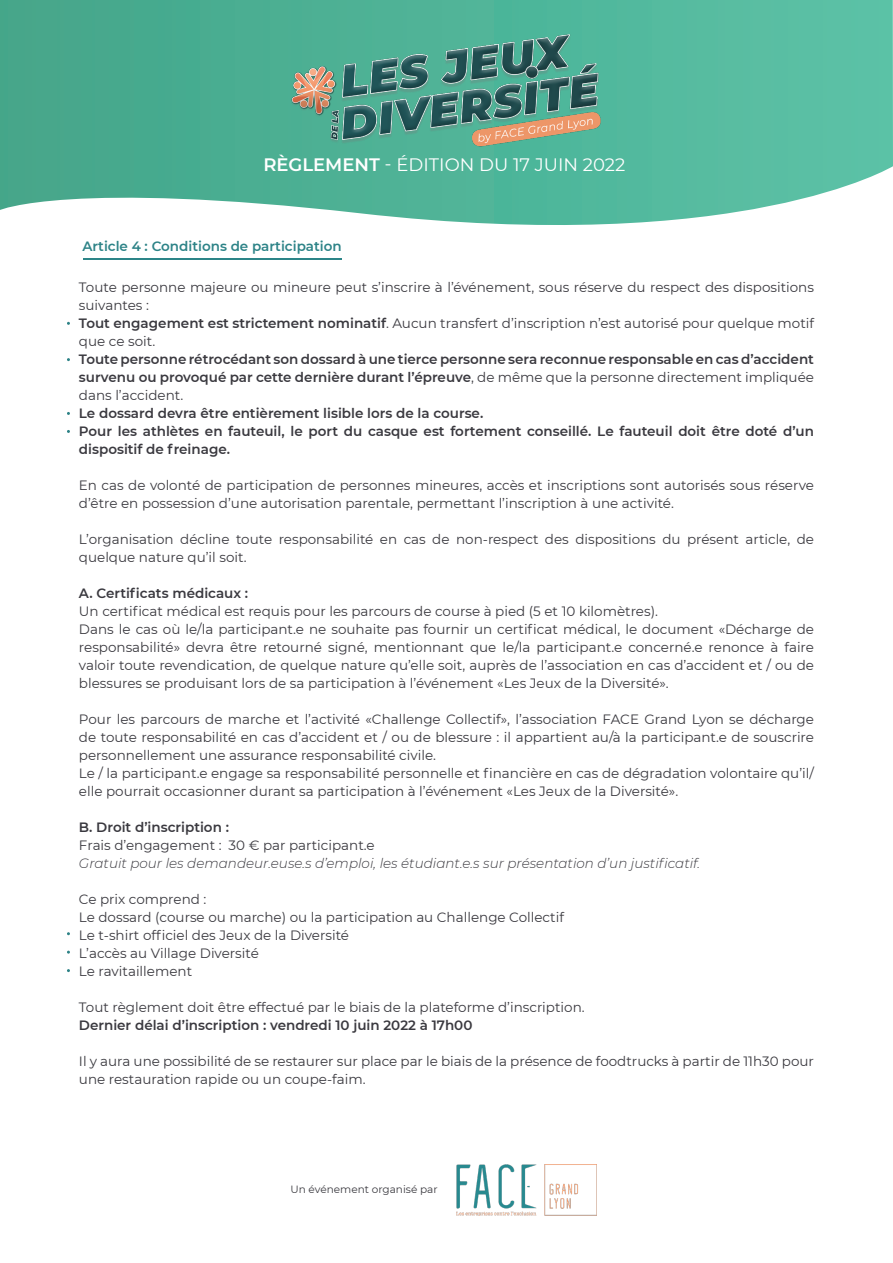
<style>
.page{position:relative;width:893px;height:1263px;background:#fff}
.page>*{position:absolute;margin:0;border:0;box-sizing:border-box;transform-origin:0 0}
.t1{font:18px "Montserrat";color:#fff}
.t2{font:13.5px/18px "Montserrat";color:#3a393f}
.t3{font:600 13.5px/18px "Montserrat";color:#3a393f;text-align:justify}
.t4{font:italic 300 13.5px "Montserrat";color:#3a393f}
.t5{font:600 13.5px "Montserrat";color:#2d8387}
.t6{font:10.5px "Montserrat";color:#3a393f}
.s1{font-weight:600}
.s2{font-weight:400}
</style>
<div class="page">
<hr style="left:83px;top:258px;width:258px;height:1px;background:#2c8588">
<img style="left:456px;top:1164px;width:140px;height:51px">
<svg style="left:0;top:0;width:893px;height:225px;background:#5fbaa1"></svg>
<img style="left:277px;top:18px;width:339px;height:138px">
<p class="t1" style="left:263px;top:152px;width:363px"><span class="s1">RÈGLEMENT</span> - ÉDITION DU 17 JUIN 2022</p>
<p class="t5" style="left:82px;top:237px;width:261px">Article 4 : Conditions de participation</p>
<p class="t2" style="left:79px;top:277px;width:737px">Toute personne majeure ou mineure peut s’inscrire à l’événement, sous réserve du respect des dispositions suivantes :</p>
<p class="t2" style="left:79px;top:313px;width:737px"><span class="s1">Tout engagement est strictement nominatif</span>. Aucun transfert d’inscription n’est autorisé pour quelque motif que ce soit.</p>
<p class="t3" style="left:79px;top:349px;width:737px">Toute personne rétrocédant son dossard à une tierce personne sera reconnue responsable en cas d’accident survenu ou provoqué par cette dernière durant l’épreuve<span class="s2">, de même que la personne directement impliquée dans l’accident.</span></p>
<p class="t3" style="left:79px;top:403px;width:406px">Le dossard devra être entièrement lisible lors de la course.</p>
<p class="t3" style="left:79px;top:421px;width:737px">Pour les athlètes en fauteuil, le port du casque est fortement conseillé. Le fauteuil doit être doté d’un dispositif de freinage.</p>
<p class="t2" style="left:79px;top:475px;width:736px">En cas de volonté de participation de personnes mineures, accès et inscriptions sont autorisés sous réserve d’être en possession d’une autorisation parentale, permettant l’inscription à une activité.</p>
<p class="t2" style="left:79px;top:529px;width:737px">L’organisation décline toute responsabilité en cas de non-respect des dispositions du présent article, de quelque nature qu’il soit.</p>
<p class="t3" style="left:79px;top:583px;width:171px">A. Certificats médicaux :</p>
<p class="t2" style="left:79px;top:601px;width:581px">Un certificat médical est requis pour les parcours de course à pied (5 et 10 kilomètres).</p>
<p class="t2" style="left:79px;top:619px;width:737px;text-align:justify">Dans le cas où le/la participant.e ne souhaite pas fournir un certificat médical, le document «Décharge de responsabilité» devra être retourné signé, mentionnant que le/la participant.e concerné.e renonce à faire valoir toute revendication, de quelque nature qu’elle soit, auprès de l’association en cas d’accident et / ou de blessures se produisant lors de sa participation à l’événement «Les Jeux de la Diversité».</p>
<p class="t2" style="left:79px;top:709px;width:737px;text-align:justify">Pour les parcours de marche et l’activité «Challenge Collectif», l’association FACE Grand Lyon se décharge de toute responsabilité en cas d’accident et / ou de blessure : il appartient au/à la participant.e de souscrire personnellement une assurance responsabilité civile.</p>
<p class="t2" style="left:79px;top:763px;width:737px">Le / la participant.e engage sa responsabilité personnelle et financière en cas de dégradation volontaire qu’il/ elle pourrait occasionner durant sa participation à l’événement «Les Jeux de la Diversité».</p>
<p class="t3" style="left:79px;top:817px;width:151px">B. Droit d’inscription :</p>
<p class="t2" style="left:79px;top:835px;width:297px">Frais d’engagement : 30 € par participant.e</p>
<p class="t4" style="left:79px;top:854px;width:623px">Gratuit pour les demandeur.euse.s d’emploi, les étudiant.e.s sur présentation d’un justificatif.</p>
<p class="t2" style="left:79px;top:889px;width:129px">Ce prix comprend :</p>
<p class="t2" style="left:79px;top:907px;width:486px">Le dossard (course ou marche) ou la participation au Challenge Collectif</p>
<p class="t2" style="left:79px;top:925px;width:272px">Le t-shirt officiel des Jeux de la Diversité</p>
<p class="t2" style="left:79px;top:943px;width:181px">L’accès au Village Diversité</p>
<p class="t2" style="left:79px;top:961px;width:115px">Le ravitaillement</p>
<p class="t2" style="left:79px;top:997px;width:507px">Tout règlement doit être effectué par le biais de la plateforme d’inscription.</p>
<p class="t3" style="left:79px;top:1015px;width:395px">Dernier délai d’inscription : vendredi 10 juin 2022 à 17h00</p>
<p class="t2" style="left:79px;top:1051px;width:737px">Il y aura une possibilité de se restaurer sur place par le biais de la présence de foodtrucks à partir de 11h30 pour une restauration rapide ou un coupe-faim.</p>
<p class="t6" style="left:290px;top:1182px;width:149px">Un événement organisé par</p>
</div>
